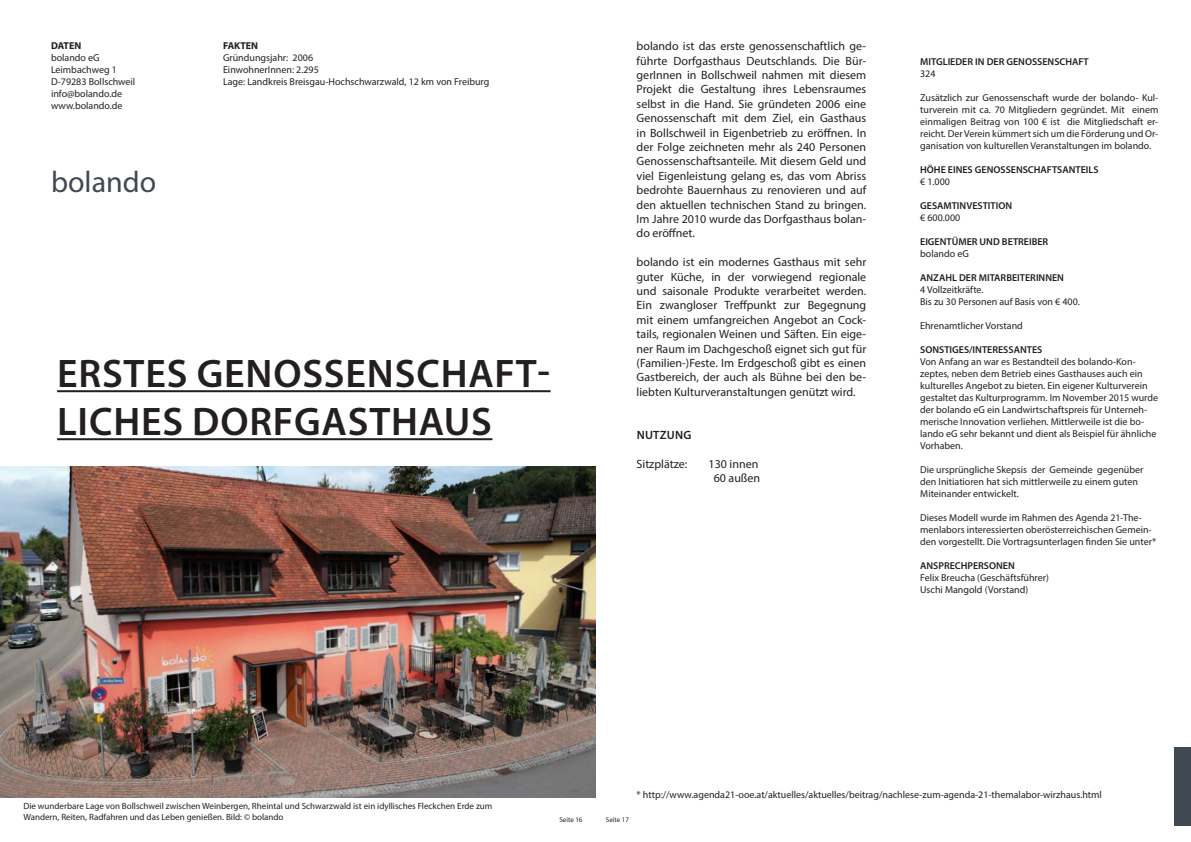
<style>
.page{position:relative;width:1191px;height:842px;background:#fff}
.page>*{position:absolute;margin:0;border:0;box-sizing:border-box;transform-origin:0 0}
.t1{font:600 40px/48px "Myriad Pro";letter-spacing:.02em;color:#231f20}
.t2{font:30px "Myriad Pro";color:#404852}
.t3{font:12px/14.4px "Myriad Pro";color:#231f20;text-align:justify}
.t4{font:600 12px "Myriad Pro";letter-spacing:.02em;color:#231f20}
.t5{font:10px/12px "Myriad Pro";color:#231f20}
.t6{font:600 10px "Myriad Pro";color:#231f20}
.t7{font:700 10px "Myriad Pro";color:#231f20}
.t8{font:9px/10.8px "Myriad Pro";color:#231f20}
.t9{font:7px "Myriad Pro";color:#231f20}
</style>
<div class="page">
<img style="left:0;top:466px;width:595px;height:332px">
<hr style="left:57px;top:390px;width:493px;height:2px;background:#231f20">
<hr style="left:57px;top:438px;width:435px;height:2px;background:#231f20">
<div style="left:1174px;top:747px;width:17px;height:79px;background:#404852"></div>
<p class="t7" style="left:51px;top:39px;width:32px">DATEN</p>
<p class="t5" style="left:51px;top:51px;width:86px">bolando eG<br>Leimbachweg 1<br>D-79283 Bollschweil info@bolando.de www.bolando.de</p>
<h2 class="t2" style="left:51px;top:164px;width:107px">bolando</h2>
<p class="t7" style="left:223px;top:39px;width:37px">FAKTEN</p>
<p class="t5" style="left:223px;top:51px;width:268px">Gründungsjahr: 2006<br>EinwohnerInnen: 2.295<br>Lage: Landkreis Breisgau-Hochschwarzwald, 12 km von Freiburg</p>
<h1 class="t1" style="left:57px;top:349px;width:494px">ERSTES GENOSSENSCHAFT-<br>LICHES DORFGASTHAUS</h1>
<p class="t3" style="left:636px;top:39px;width:231px">bolando ist das erste genossenschaftlich ge&shy;führte Dorfgasthaus Deutschlands. Die Bür&shy;gerInnen in Bollschweil nahmen mit diesem Projekt die Gestaltung ihres Lebensraumes selbst in die Hand. Sie gründeten 2006 eine Genossenschaft mit dem Ziel, ein Gasthaus in Bollschweil in Eigenbetrieb zu eröffnen. In der Folge zeichneten mehr als 240 Personen Genossenschaftsanteile. Mit diesem Geld und viel Eigenleistung gelang es, das vom Abriss bedrohte Bauernhaus zu renovieren und auf den aktuellen technischen Stand zu bringen.<br>Im Jahre 2010 wurde das Dorfgasthaus bolan&shy;do eröffnet.</p>
<p class="t3" style="left:636px;top:255px;width:231px">bolando ist ein modernes Gasthaus mit sehr guter Küche, in der vorwiegend regionale und saisonale Produkte verarbeitet werden.<br>Ein zwangloser Treffpunkt zur Begegnung mit einem umfangreichen Angebot an Cock&shy;tails, regionalen Weinen und Säften. Ein eige&shy;ner Raum im Dachgeschoß eignet sich gut für (Familien-)Feste. Im Erdgeschoß gibt es einen Gastbereich, der auch als Bühne bei den be&shy;liebten Kulturveranstaltungen genützt wird.</p>
<p class="t4" style="left:636px;top:427px;width:56px">NUTZUNG</p>
<p class="t3" style="left:636px;top:456px;width:52px">Sitzplätze:</p>
<p class="t3" style="left:708px;top:456px;width:53px;text-align:center">130 innen<br>60 außen</p>
<p class="t6" style="left:920px;top:55px;width:170px">MITGLIEDER IN DER GENOSSENSCHAFT</p>
<p class="t5" style="left:920px;top:67px;width:17px">324</p>
<p class="t5" style="left:920px;top:91px;width:240px;text-align:justify">Zusätzlich zur Genossenschaft wurde der bolando- Kul&shy;turverein mit ca. 70 Mitgliedern gegründet. Mit einem einmaligen Beitrag von 100 € ist die Mitgliedschaft er&shy;reicht. Der Verein kümmert sich um die Förderung und Or&shy;ganisation von kulturellen Veranstaltungen im bolando.</p>
<p class="t6" style="left:920px;top:163px;width:180px">HÖHE EINES GENOSSENSCHAFTSANTEILS</p>
<p class="t5" style="left:920px;top:175px;width:31px">€ 1.000</p>
<p class="t6" style="left:920px;top:199px;width:94px">GESAMTINVESTITION</p>
<p class="t5" style="left:920px;top:211px;width:42px">€ 600.000</p>
<p class="t6" style="left:920px;top:235px;width:130px">EIGENTÜMER UND BETREIBER</p>
<p class="t5" style="left:920px;top:247px;width:50px">bolando eG</p>
<p class="t6" style="left:920px;top:271px;width:145px">ANZAHL DER MITARBEITERINNEN</p>
<p class="t5" style="left:920px;top:283px;width:161px">4 Vollzeitkräfte.<br>Bis zu 30 Personen auf Basis von € 400.</p>
<p class="t5" style="left:920px;top:319px;width:104px">Ehrenamtlicher Vorstand</p>
<p class="t6" style="left:920px;top:343px;width:124px">SONSTIGES/INTERESSANTES</p>
<p class="t5" style="left:920px;top:355px;width:239px">Von Anfang an war es Bestandteil des bolando-Kon&shy;zeptes, neben dem Betrieb eines Gasthauses auch ein kulturelles Angebot zu bieten. Ein eigener Kulturverein gestaltet das Kulturprogramm. Im November 2015 wurde der bolando eG ein Landwirtschaftspreis für Unterneh&shy;merische Innovation verliehen. Mittlerweile ist die bo&shy;lando eG sehr bekannt und dient als Beispiel für ähnliche Vorhaben.</p>
<p class="t5" style="left:920px;top:463px;width:225px">Die ursprüngliche Skepsis der Gemeinde gegenüber den Initiatioren hat sich mittlerweile zu einem guten<br>Miteinander entwickelt.</p>
<p class="t5" style="left:920px;top:511px;width:237px">Dieses Modell wurde im Rahmen des Agenda 21-The&shy;menlabors interessierten oberösterreichischen Gemein&shy;den vorgestellt. Die Vortragsunterlagen finden Sie unter*</p>
<p class="t6" style="left:920px;top:559px;width:96px">ANSPRECHPERSONEN</p>
<p class="t5" style="left:920px;top:571px;width:130px">Felix Breucha (Geschäftsführer)<br>Uschi Mangold (Vorstand)</p>
<p class="t8" style="left:23px;top:800px;width:470px">Die wunderbare Lage von Bollschweil zwischen Weinbergen, Rheintal und Schwarzwald ist ein idyllisches Fleckchen Erde zum<br>Wandern, Reiten, Radfahren und das Leben genießen. Bild: © bolando</p>
<p class="t9" style="left:559px;top:815px;width:25px">Seite 16</p>
<p class="t9" style="left:606px;top:815px;width:25px">Seite 17</p>
<p class="t5" style="left:636px;top:788px;width:467px">* http://www.agenda21-ooe.at/aktuelles/aktuelles/beitrag/nachlese-zum-agenda-21-themalabor-wirzhaus.html</p>
</div>
